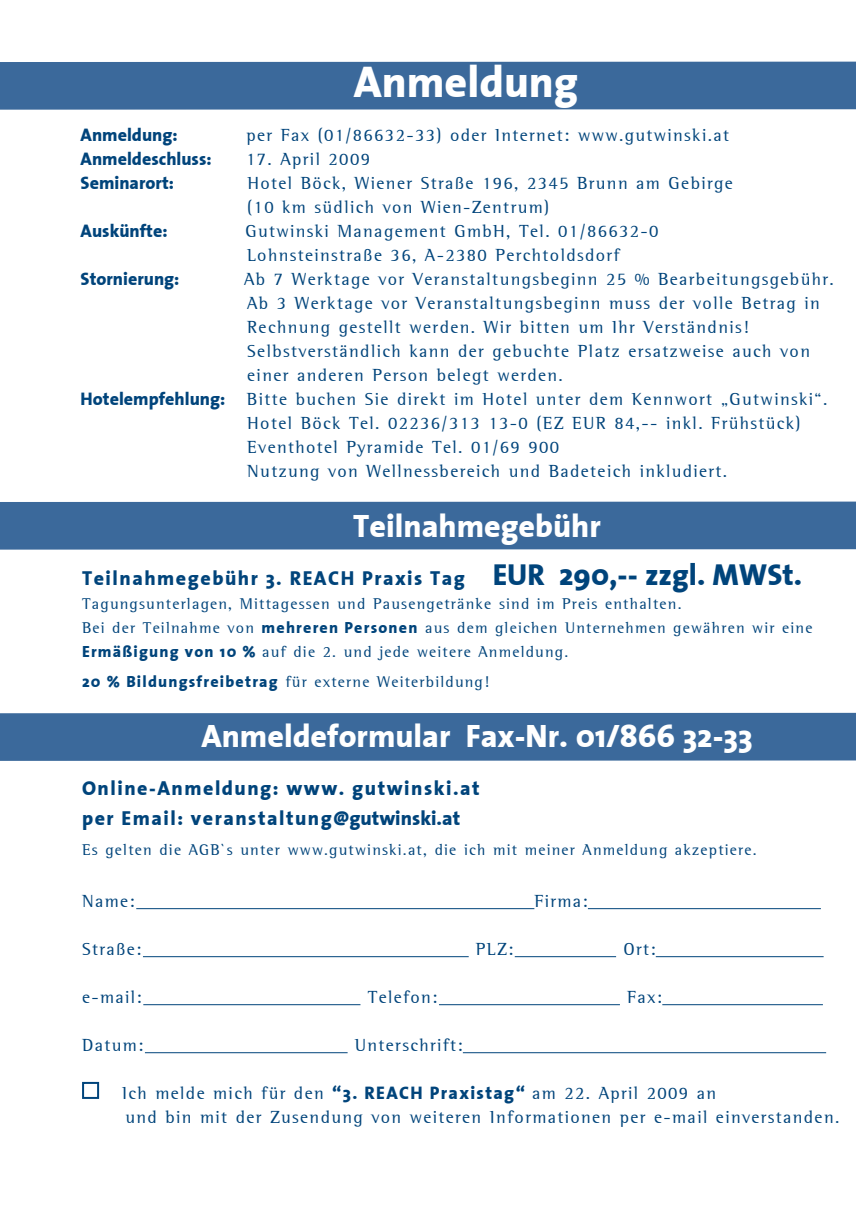
<style>
.page{position:relative;width:856px;height:1207px;background:#fff}
.page>*{position:absolute;margin:0;border:0;box-sizing:border-box;transform-origin:0 0}
.t1{font:44px "The Sans Extra Bold Plain";color:#fff}
.t2{font:32px "The Sans Extra Bold Plain";color:#fff}
.t3{font:20px/30px "The Sans Extra Bold Plain";letter-spacing:.075em;color:#00447b}
.t4{font:18px/24px "Rotis Semi Serif";letter-spacing:.075em;color:#00447b}
.t5{font:18px "The Sans Extra Bold Plain";color:#00447b}
.t6{font:16px/24px "Rotis Semi Serif";letter-spacing:.075em;color:#00447b}
.s1{font-family:"The Sans Extra Bold Plain"}
.s2{font-size:30px}
</style>
<div class="page">
<div style="left:0;top:713px;width:855px;height:48px;background:#3b699b"></div>
<div style="left:0;top:501px;width:855px;height:48px;background:#3b699b"></div>
<div style="left:0;top:62px;width:855px;height:48px;background:#3b699b"></div>
<hr style="left:136px;top:908px;width:398px;height:1px;background:#00447b">
<hr style="left:587px;top:908px;width:233px;height:1px;background:#00447b">
<hr style="left:143px;top:956px;width:325px;height:1px;background:#00447b">
<hr style="left:514px;top:956px;width:101px;height:1px;background:#00447b">
<hr style="left:655px;top:956px;width:168px;height:1px;background:#00447b">
<hr style="left:143px;top:1004px;width:217px;height:1px;background:#00447b">
<hr style="left:438px;top:1004px;width:181px;height:1px;background:#00447b">
<hr style="left:662px;top:1004px;width:160px;height:1px;background:#00447b">
<hr style="left:145px;top:1052px;width:202px;height:1px;background:#00447b">
<hr style="left:462px;top:1052px;width:363px;height:1px;background:#00447b">
<div style="left:82px;top:1081px;width:17px;height:18px;background:#fff;border:2px solid #00447b"></div>
<h1 class="t1" style="left:354px;top:44px;width:226px">Anmeldung</h1>
<p class="t5" style="left:81px;top:119px;width:98px">Anmeldung:</p>
<p class="t4" style="left:246px;top:122px;width:484px">per Fax (01/86632-33) oder Internet: www.gutwinski.at</p>
<p class="t5" style="left:81px;top:143px;width:132px">Anmeldeschluss:</p>
<p class="t4" style="left:246px;top:146px;width:125px">17. April 2009</p>
<p class="t5" style="left:81px;top:167px;width:95px">Seminarort:</p>
<p class="t4" style="left:247px;top:170px;width:486px">Hotel Böck, Wiener Straße 196, 2345 Brunn am Gebirge (10 km südlich von Wien-Zentrum)</p>
<p class="t5" style="left:81px;top:215px;width:88px">Auskünfte:</p>
<p class="t4" style="left:245px;top:218px;width:414px">Gutwinski Management GmbH, Tel. 01/86632-0<br>Lohnsteinstraße 36, A-2380 Perchtoldsdorf</p>
<p class="t5" style="left:81px;top:263px;width:100px">Stornierung:</p>
<p class="t4" style="left:244px;top:266px;width:590px">Ab 7 Werktage vor Veranstaltungsbeginn 25 % Bearbeitungsgebühr.</p>
<p class="t4" style="left:247px;top:290px;width:573px">Ab 3 Werktage vor Veranstaltungsbeginn muss der volle Betrag in</p>
<p class="t4" style="left:247px;top:314px;width:502px">Rechnung gestellt werden. Wir bitten um Ihr Verständnis!</p>
<p class="t4" style="left:247px;top:338px;width:564px">Selbstverständlich kann der gebuchte Platz ersatzweise auch von</p>
<p class="t4" style="left:247px;top:362px;width:317px">einer anderen Person belegt werden.</p>
<p class="t4" style="left:81px;top:386px;width:748px"><span class="s1">Hotelempfehlung:</span> Bitte buchen Sie direkt im Hotel unter dem Kennwort „Gutwinski“.</p>
<p class="t4" style="left:247px;top:410px;width:554px">Hotel Böck Tel. 02236/313 13-0 (EZ EUR 84,-- inkl. Frühstück)</p>
<p class="t4" style="left:247px;top:434px;width:313px">Eventhotel Pyramide Tel. 01/69 900</p>
<p class="t4" style="left:247px;top:458px;width:481px">Nutzung von Wellnessbereich und Badeteich inkludiert.</p>
<h2 class="t2" style="left:353px;top:499px;width:249px">Teilnahmegebühr</h2>
<p class="t3" style="left:82px;top:562px;width:721px">Teilnahmegebühr 3. REACH Praxis Tag <span class="s2">EUR 290,-- zzgl. MWSt.</span></p>
<p class="t6" style="left:82px;top:591px;width:731px">Tagungsunterlagen, Mittagessen und Pausengetränke sind im Preis enthalten.<br>Bei der Teilnahme von <span class="s1">mehreren Personen</span> aus dem gleichen Unternehmen gewähren wir eine<br><span class="s1">Ermäßigung von 10 %</span> auf die 2. und jede weitere Anmeldung.</p>
<p class="t6" style="left:82px;top:669px;width:408px"><span class="s1">20 % Bildungsfreibetrag</span> für externe Weiterbildung!</p>
<h2 class="t2" style="left:201px;top:709px;width:552px">Anmeldeformular Fax-Nr. 01/866 32-33</h2>
<p class="t3" style="left:82px;top:772px;width:399px">Online-Anmeldung: www. gutwinski.at per Email: veranstaltung@gutwinski.at</p>
<p class="t6" style="left:82px;top:837px;width:675px">Es gelten die AGB`s unter www.gutwinski.at, die ich mit meiner Anmeldung akzeptiere.</p>
<p class="t4" style="left:82px;top:888px;width:54px">Name:</p>
<p class="t4" style="left:534px;top:888px;width:55px">Firma:</p>
<p class="t4" style="left:82px;top:936px;width:61px">Straße:</p>
<p class="t4" style="left:475px;top:936px;width:39px">PLZ:</p>
<p class="t4" style="left:623px;top:936px;width:34px">Ort:</p>
<p class="t4" style="left:82px;top:984px;width:61px">e-mail:</p>
<p class="t4" style="left:367px;top:984px;width:71px">Telefon:</p>
<p class="t4" style="left:626px;top:984px;width:37px">Fax:</p>
<p class="t4" style="left:82px;top:1032px;width:63px">Datum:</p>
<p class="t4" style="left:354px;top:1032px;width:109px">Unterschrift:</p>
<p class="t4" style="left:122px;top:1080px;width:718px">Ich melde mich für den <span class="s1">“3. REACH Praxistag“</span> am 22. April 2009 an<br>und bin mit der Zusendung von weiteren Informationen per e-mail einverstanden.</p>
</div>
